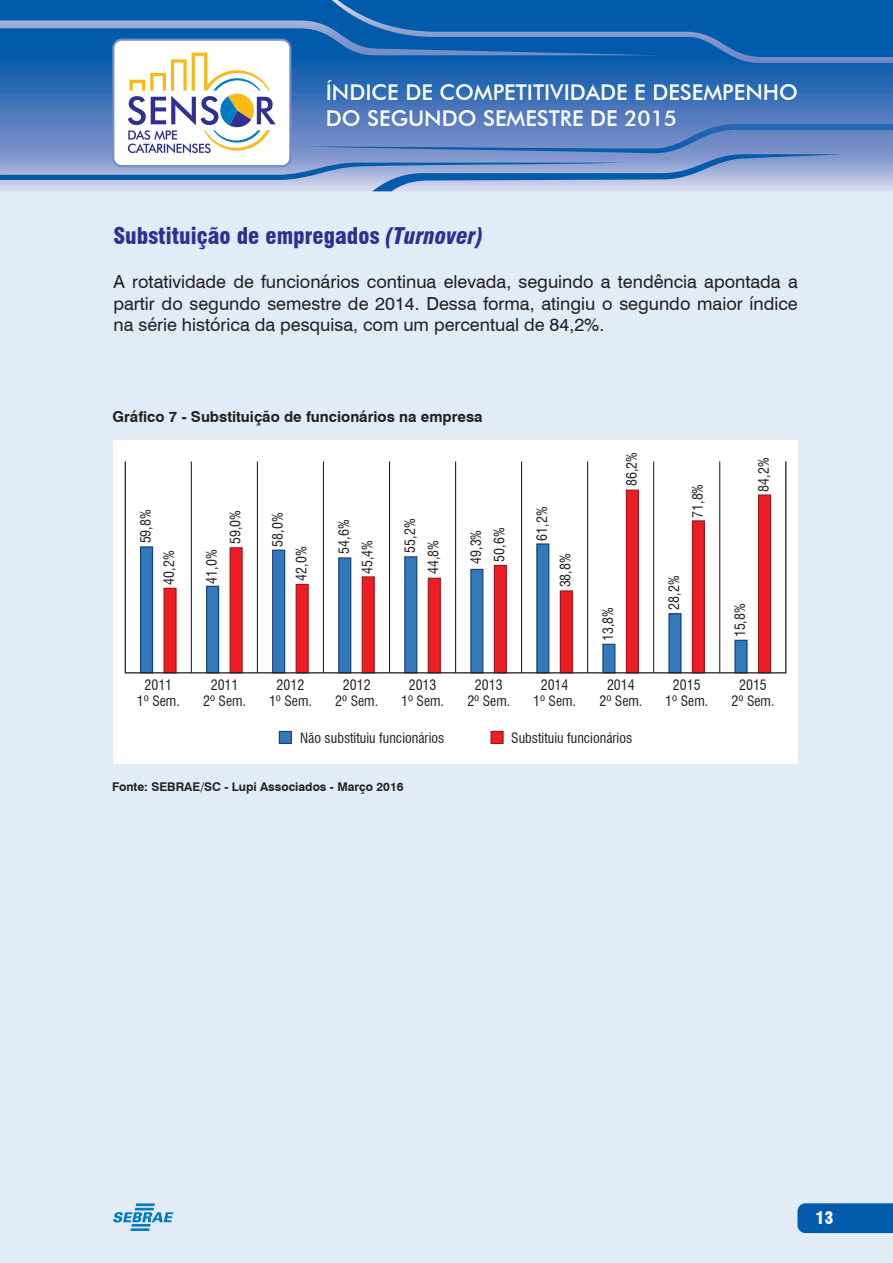
<style>
.page{position:relative;width:893px;height:1263px;background:#e1ecf7}
.page>*{position:absolute;margin:0;border:0;box-sizing:border-box;transform-origin:0 0}
.t1{font:900 condensed 22.5px "Swiss 721 BT";color:#2e3092}
.t2{font:500 21.75px/26.1px "Futura BT";color:#fff}
.t3{font:18px/21.6px "Swiss 721 BT";color:#231f20;text-align:justify}
.t4{font:900 condensed 16.8px "Swiss 721 BT";color:#fff}
.t5{font:700 15px "Swiss 721 BT";color:#231f20}
.t6{font:condensed 13.95px/16.6px "Swiss 721 BT";color:#231f20;text-align:center}
.t7{font:700 12px "Swiss 721 BT";color:#231f20}
.s1{font-style:italic}
</style>
<div class="page">
<div style="left:797px;top:1203px;width:96px;height:30px;background:#015aaa"></div>
<svg style="left:113px;top:1203px;width:60px;height:28px"></svg>
<svg style="left:0;top:0;width:893px;height:191px;background:#5787c1"></svg>
<div style="left:113px;top:440px;width:685px;height:324px;background:#fff"></div>
<hr style="left:191px;top:461px;width:1px;height:212px;background:#231f20">
<hr style="left:719px;top:461px;width:1px;height:212px;background:#231f20">
<hr style="left:653px;top:461px;width:1px;height:212px;background:#231f20">
<hr style="left:587px;top:461px;width:1px;height:212px;background:#231f20">
<hr style="left:521px;top:461px;width:1px;height:212px;background:#231f20">
<hr style="left:455px;top:461px;width:1px;height:212px;background:#231f20">
<hr style="left:389px;top:461px;width:1px;height:212px;background:#231f20">
<hr style="left:323px;top:461px;width:1px;height:212px;background:#231f20">
<hr style="left:257px;top:461px;width:1px;height:212px;background:#231f20">
<svg style="left:278px;top:730px;width:14px;height:14px"></svg>
<svg style="left:490px;top:730px;width:14px;height:14px"></svg>
<svg style="left:139px;top:546px;width:15px;height:128px;background:#477fb7"></svg>
<svg style="left:163px;top:587px;width:14px;height:87px"></svg>
<svg style="left:205px;top:585px;width:15px;height:89px"></svg>
<svg style="left:229px;top:547px;width:14px;height:127px;background:#de2b30"></svg>
<svg style="left:272px;top:549px;width:14px;height:125px;background:#3b76b2"></svg>
<svg style="left:295px;top:583px;width:14px;height:91px"></svg>
<svg style="left:338px;top:557px;width:14px;height:117px;background:#3a76b2"></svg>
<svg style="left:361px;top:576px;width:14px;height:98px"></svg>
<svg style="left:404px;top:556px;width:14px;height:118px;background:#3a76b2"></svg>
<svg style="left:427px;top:577px;width:14px;height:97px"></svg>
<svg style="left:470px;top:568px;width:14px;height:106px"></svg>
<svg style="left:493px;top:564px;width:14px;height:110px;background:#de2c31"></svg>
<svg style="left:536px;top:543px;width:14px;height:131px;background:#3b77b2"></svg>
<svg style="left:559px;top:590px;width:14px;height:84px"></svg>
<svg style="left:602px;top:643px;width:14px;height:31px"></svg>
<svg style="left:625px;top:489px;width:15px;height:185px;background:#e1393d"></svg>
<svg style="left:668px;top:613px;width:14px;height:61px"></svg>
<svg style="left:691px;top:520px;width:15px;height:154px;background:#e1393d"></svg>
<svg style="left:734px;top:639px;width:14px;height:35px"></svg>
<svg style="left:757px;top:494px;width:15px;height:180px;background:#e1393d"></svg>
<div style="left:125px;top:461px;width:661px;height:212px;border:1px solid #231f20"></div>
<h2 class="t2" style="left:326px;top:81px;width:474px">ÍNDICE DE COMPETITIVIDADE E DESEMPENHO<br>DO SEGUNDO SEMESTRE DE 2015</h2>
<h1 class="t1" style="left:113px;top:227px;width:371px">Substituição de empregados <span class="s1">(Turnover)</span></h1>
<p class="t3" style="left:113px;top:273px;width:686px">A rotatividade de funcionários continua elevada, seguindo a tendência apontada a partir do segundo semestre de 2014. Dessa forma, atingiu o segundo maior índice na série histórica da pesquisa, com um percentual de 84,2%.</p>
<p class="t5" style="left:113px;top:410px;width:372px">Gráfico 7 - Substituição de funcionários na empresa</p>
<p class="t6" style="left:139px;top:543px;width:36px;rotate:-90deg">59,8%</p>
<p class="t6" style="left:162px;top:585px;width:36px;rotate:-90deg">40,2%</p>
<p class="t6" style="left:205px;top:583px;width:36px;rotate:-90deg">41,0%</p>
<p class="t6" style="left:228px;top:544px;width:36px;rotate:-90deg">59,0%</p>
<p class="t6" style="left:268px;top:581px;width:69px;line-height:23.5px;text-align:left;text-indent:34px;rotate:-90deg">58,0%<br>42,0%</p>
<p class="t6" style="left:334px;top:574px;width:56px;line-height:23.4px;text-align:left;text-indent:20px;rotate:-90deg">54,6%<br>45,4%</p>
<p class="t6" style="left:400px;top:574px;width:57px;line-height:23.4px;text-align:left;text-indent:21px;rotate:-90deg">55,2%<br>44,8%</p>
<p class="t6" style="left:466px;top:564px;width:38px;line-height:23.5px;text-align:left;rotate:-90deg">49,3%<br>50,6%</p>
<p class="t6" style="left:535px;top:541px;width:36px;rotate:-90deg">61,2%</p>
<p class="t6" style="left:559px;top:587px;width:36px;rotate:-90deg">38,8%</p>
<p class="t6" style="left:625px;top:486px;width:36px;rotate:-90deg">86,2%</p>
<p class="t6" style="left:601px;top:641px;width:36px;rotate:-90deg">13,8%</p>
<p class="t6" style="left:691px;top:518px;width:36px;rotate:-90deg">71,8%</p>
<p class="t6" style="left:667px;top:609px;width:36px;rotate:-90deg">28,2%</p>
<p class="t6" style="left:137px;top:678px;width:44px">2011<br>1º Sem.</p>
<p class="t6" style="left:203px;top:678px;width:44px">2011<br>2º Sem.</p>
<p class="t6" style="left:269px;top:678px;width:44px">2012<br>1º Sem.</p>
<p class="t6" style="left:335px;top:678px;width:44px">2012<br>2º Sem.</p>
<p class="t6" style="left:401px;top:678px;width:44px">2013<br>1º Sem.</p>
<p class="t6" style="left:467px;top:678px;width:44px">2013<br>2º Sem.</p>
<p class="t6" style="left:533px;top:678px;width:44px">2014<br>1º Sem.</p>
<p class="t6" style="left:599px;top:678px;width:44px">2014<br>2º Sem.</p>
<p class="t6" style="left:665px;top:678px;width:44px">2015<br>1º Sem.</p>
<p class="t6" style="left:300px;top:731px;width:146px">Não substituiu funcionários</p>
<p class="t6" style="left:511px;top:731px;width:123px">Substituiu funcionários</p>
<p class="t7" style="left:112px;top:782px;width:293px">Fonte: SEBRAE/SC - Lupi Associados - Março 2016</p>
<p class="t6" style="left:757px;top:492px;width:36px;rotate:-90deg">84,2%</p>
<p class="t6" style="left:733px;top:637px;width:36px;rotate:-90deg">15,8%</p>
<p class="t6" style="left:731px;top:678px;width:44px">2015<br>2º Sem.</p>
<p class="t4" style="left:815px;top:1211px;width:19px">13</p>
</div>
